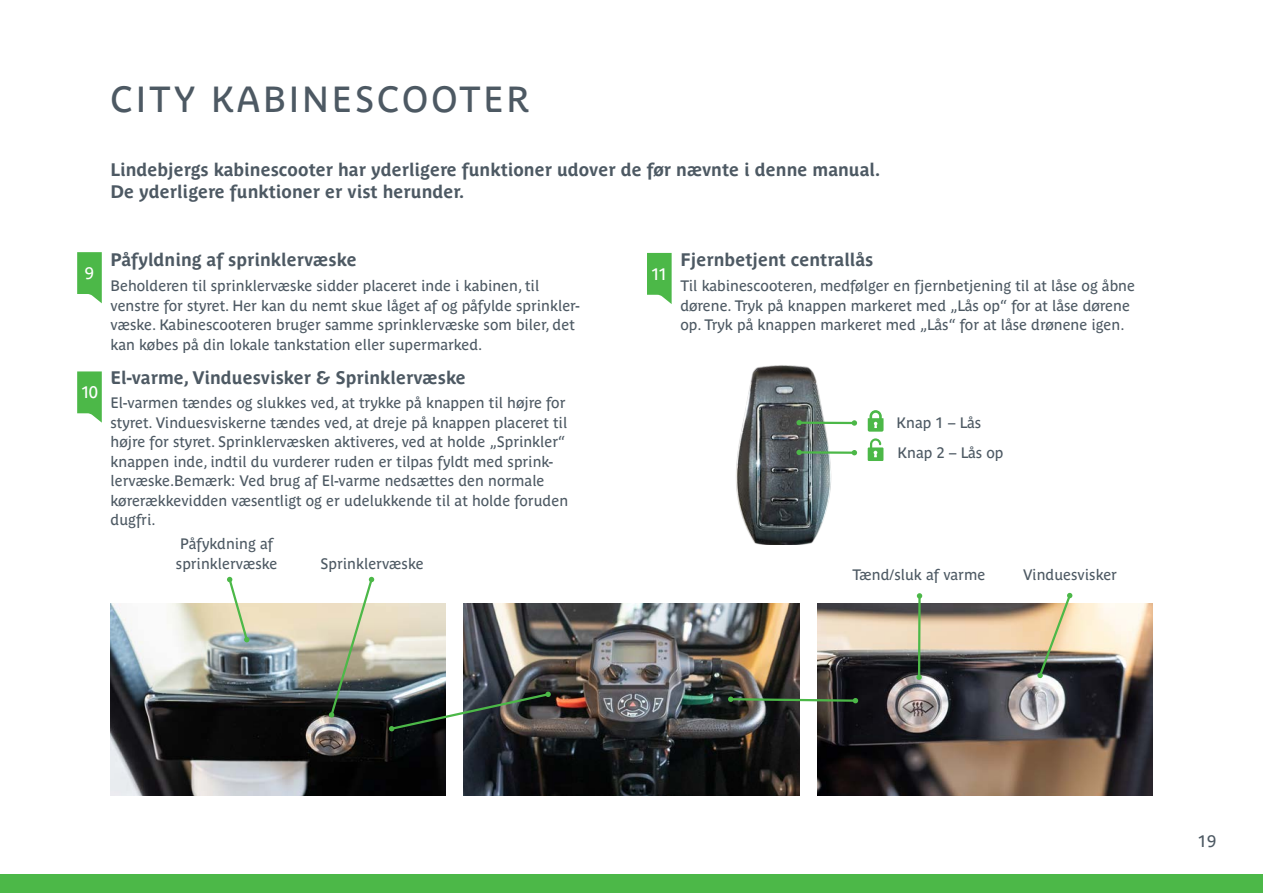
<style>
.page{position:relative;width:1263px;height:893px;background:#fff}
.page>*{position:absolute;margin:0;border:0;box-sizing:border-box;transform-origin:0 0}
.Overskrift{font:36px "Parisine Plus Std";letter-spacing:.08em;color:#4d5963}
.Uncial{font:700 18px/21.6px "Parisine Plus Std";color:#4d5963}
.Mellmerub{font:700 18px "Parisine Plus Std";color:#4d5963}
.Mellmerub_2l{font:16.5px "Parisine Plus Std";color:#fff}
.t1{font:16.5px "Parisine Plus Std";color:#4d5963}
.Brød{font:15px/19.5px "Parisine Plus Std";color:#4d5963}
.Info{font:15px/19.5px "Parisine Plus Std";color:#4d5963}
</style>
<div class="page">
<div style="left:0;top:874px;width:1263px;height:19px;background:#4cb848"></div>
<svg style="left:77px;top:252px;width:25px;height:51px"></svg>
<svg style="left:77px;top:371px;width:25px;height:52px"></svg>
<img style="left:111px;top:603px;width:335px;height:192px">
<img style="left:464px;top:603px;width:335px;height:192px">
<img style="left:817px;top:603px;width:335px;height:192px">
<svg style="left:728px;top:696px;width:130px;height:7px"></svg>
<svg style="left:916px;top:593px;width:6px;height:87px"></svg>
<svg style="left:1037px;top:593px;width:35px;height:85px;background:#b6ac8e"></svg>
<svg style="left:329px;top:577px;width:45px;height:141px"></svg>
<svg style="left:227px;top:577px;width:23px;height:65px"></svg>
<img style="left:389px;top:692px;width:162px;height:39px">
<svg style="left:647px;top:253px;width:25px;height:51px"></svg>
<img style="left:736px;top:365px;width:148px;height:180px">
<hr style="left:799px;top:422px;width:55px;height:2px;background:#4cb848">
<svg style="left:796px;top:420px;width:6px;height:5px"></svg>
<svg style="left:852px;top:420px;width:5px;height:6px"></svg>
<hr style="left:799px;top:451px;width:55px;height:3px;background:#4cb848">
<svg style="left:796px;top:450px;width:6px;height:5px"></svg>
<svg style="left:852px;top:450px;width:5px;height:5px"></svg>
<svg style="left:868px;top:410px;width:15px;height:22px"></svg>
<svg style="left:868px;top:438px;width:15px;height:23px"></svg>
<p class="Overskrift" style="left:111px;top:78px;width:420px">CITY KABINESCOOTER</p>
<p class="Uncial" style="left:111px;top:159px;width:771px">Lindebjergs kabinescooter har yderligere funktioner udover de før nævnte i denne manual.<br>De yderligere funktioner er vist herunder.</p>
<p class="Mellmerub_2l" style="left:85px;top:264px;width:11px">9</p>
<p class="Mellmerub_2l" style="left:81px;top:383px;width:18px">10</p>
<p class="Mellmerub" style="left:111px;top:249px;width:248px">Påfyldning af sprinklervæske</p>
<p class="Brød" style="left:111px;top:276px;width:471px">Beholderen til sprinklervæske sidder placeret inde i kabinen, til venstre for styret. Her kan du nemt skue låget af og påfylde sprinkler&shy;væske. Kabinescooteren bruger samme sprinklervæske som biler, det kan købes på din lokale tankstation eller supermarked.</p>
<p class="Mellmerub" style="left:111px;top:367px;width:357px">El-varme, Vinduesvisker &amp; Sprinklervæske</p>
<p class="Brød" style="left:111px;top:393px;width:459px">El-varmen tændes og slukkes ved, at trykke på knappen til højre for styret. Vinduesviskerne tændes ved, at dreje på knappen placeret til højre for styret. Sprinklervæsken aktiveres, ved at holde „Sprinkler“ knappen inde, indtil du vurderer ruden er tilpas fyldt med sprink&shy;lervæske.Bemærk: Ved brug af El-varme nedsættes den normale kørerækkevidden væsentligt og er udelukkende til at holde foruden dugfri.</p>
<p class="Info" style="left:176px;top:534px;width:103px">Påfykdning af sprinklervæske</p>
<p class="Info" style="left:321px;top:554px;width:105px">Sprinklervæske</p>
<p class="Mellmerub_2l" style="left:651px;top:265px;width:18px">11</p>
<p class="Mellmerub" style="left:680px;top:249px;width:194px">Fjernbetjent centrallås</p>
<p class="Brød" style="left:680px;top:276px;width:456px">Til kabinescooteren, medfølger en fjernbetjening til at låse og åbne dørene. Tryk på knappen markeret med „Lås op“ for at låse dørene op. Tryk på knappen markeret med „Lås“ for at låse drønene igen.</p>
<p class="Info" style="left:896px;top:413px;width:86px">Knap 1 – Lås</p>
<p class="Info" style="left:897px;top:443px;width:107px">Knap 2 – Lås op</p>
<p class="Info" style="left:853px;top:565px;width:134px">Tænd/sluk af varme</p>
<p class="Info" style="left:1023px;top:565px;width:95px">Vinduesvisker</p>
<p class="t1" style="left:1198px;top:831px;width:20px">19</p>
</div>
